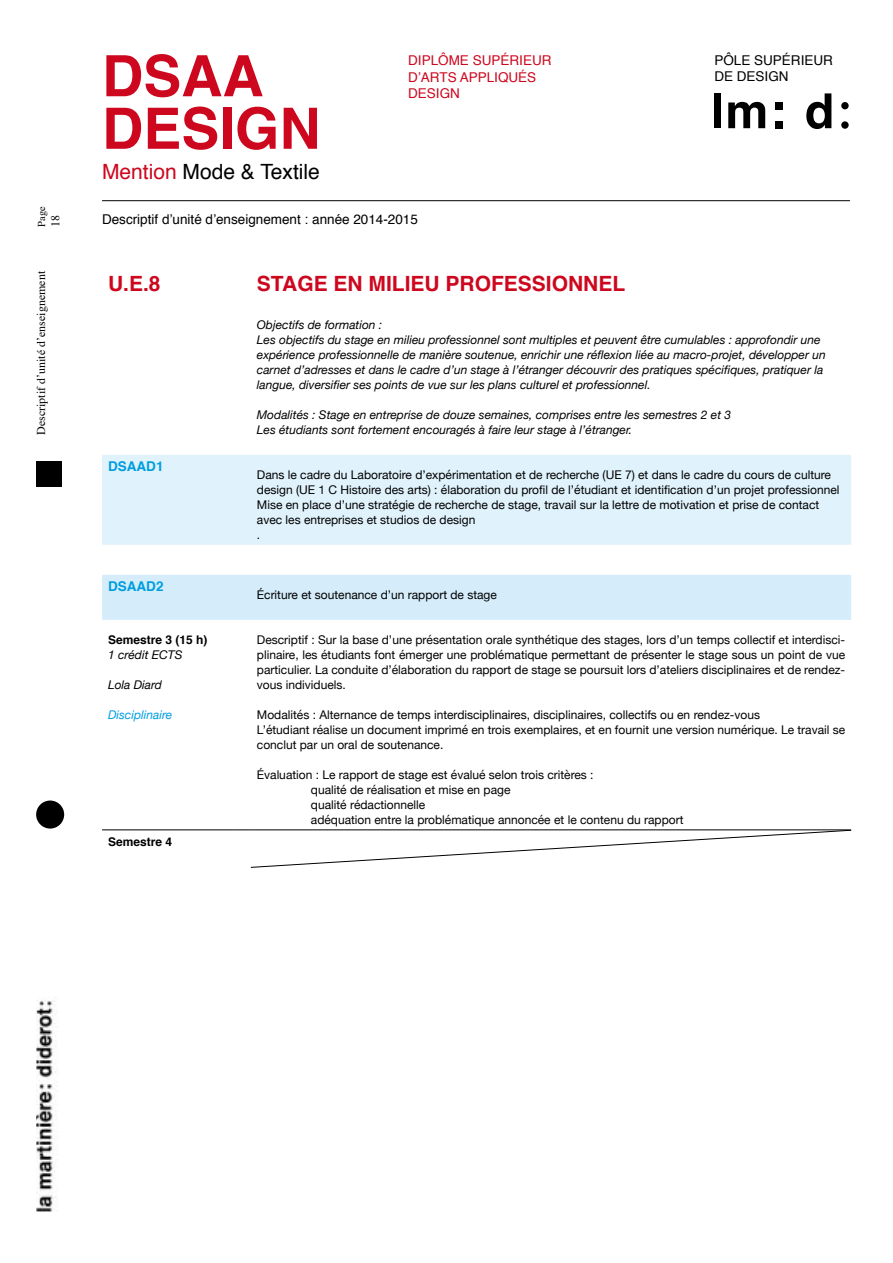
<style>
.page{position:relative;width:893px;height:1263px;background:#fff}
.page>*{position:absolute;margin:0;border:0;box-sizing:border-box;transform-origin:0 0}
.t1{font:700 57px/52.5px "Helvetica";color:#cd071e}
.t2{font:700 21px "Helvetica";color:#cd071e}
.t3{font:21px "Helvetica";color:#000}
.t4{font:13.5px/16.5px "Helvetica";color:#000}
.t5{font:13.5px/16.5px "Helvetica";color:#cd071e}
.t6{font:700 13.5px "Helvetica";color:#009ee0}
.t7{font:12px/15px "Helvetica Neue";color:#000}
.t8{font:italic 12px/15px "Helvetica Neue";color:#000}
.t9{font:12px "Times";color:#000}
.t10{font:700 12px "Helvetica";color:#000}
.t11{font:italic 12px "Helvetica Neue";color:#009ee0}
.t12{font:10.5px "Times";color:#000}
.s1{color:#cd071e}
</style>
<div class="page">
<div style="left:36px;top:461px;width:26px;height:26px;background:#000"></div>
<div style="left:36px;top:800px;width:28px;height:28px;background:#000;border-radius:50%"></div>
<img style="left:36px;top:997px;width:22px;height:215px">
<div style="left:714px;top:93px;width:7px;height:35px;background:#000"></div>
<svg style="left:728px;top:102px;width:37px;height:26px"></svg>
<svg style="left:806px;top:93px;width:25px;height:36px"></svg>
<div style="left:776px;top:121px;width:7px;height:7px;background:#000"></div>
<div style="left:776px;top:102px;width:7px;height:8px;background:#000"></div>
<div style="left:841px;top:102px;width:8px;height:7px;background:#000;border-radius:50%"></div>
<div style="left:841px;top:121px;width:8px;height:8px;background:#000;border-radius:50%"></div>
<hr style="left:102px;top:200px;width:748px;height:1px;background:#000">
<div style="left:102px;top:455px;width:749px;height:90px;background:#e0f2fb"></div>
<div style="left:102px;top:575px;width:749px;height:45px;background:#d5edfa"></div>
<hr style="left:102px;top:829px;width:132px;height:1px;background:#000">
<svg style="left:234px;top:829px;width:617px;height:38px"></svg>
<h1 class="t1" style="left:102px;top:51px;width:220px">DSAA<br>DESIGN</h1>
<p class="t5" style="left:408px;top:53px;width:145px">DIPLÔME SUPÉRIEUR<br>D’ARTS APPLIQUÉS<br>DESIGN</p>
<p class="t4" style="left:714px;top:52px;width:120px">PÔLE SUPÉRIEUR<br>DE DESIGN</p>
<p class="t12" style="left:32px;top:227px;width:22px;rotate:-90deg">Page</p>
<p class="t9" style="left:44px;top:227px;width:13px;rotate:-90deg">18</p>
<h2 class="t3" style="left:102px;top:155px;width:219px"><span class="s1">Mention</span> Mode &amp; Textile</h2>
<p class="t4" style="left:102px;top:211px;width:317px">Descriptif d’unité d’enseignement : année 2014-2015</p>
<p class="t9" style="left:30px;top:435px;width:165px;rotate:-90deg">Descriptif d’unité d’enseignement</p>
<h2 class="t2" style="left:108px;top:267px;width:54px">U.E.8</h2>
<h2 class="t2" style="left:257px;top:267px;width:370px">STAGE EN MILIEU PROFESSIONNEL</h2>
<p class="t8" style="left:257px;top:318px;width:570px">Objectifs de formation :<br>Les objectifs du stage en milieu professionnel sont multiples et peuvent être cumulables : approfondir une expérience professionnelle de manière soutenue, enrichir une réflexion liée au macro-projet, développer un carnet d’adresses et dans le cadre d’un stage à l’étranger découvrir des pratiques spécifiques, pratiquer la langue, diversifier ses points de vue sur les plans culturel et professionnel.</p>
<p class="t8" style="left:257px;top:408px;width:476px">Modalités : Stage en entreprise de douze semaines, comprises entre les semestres 2 et 3<br>Les étudiants sont fortement encouragés à faire leur stage à l’étranger.</p>
<p class="t6" style="left:108px;top:456px;width:57px">DSAAD1</p>
<p class="t6" style="left:108px;top:576px;width:57px">DSAAD2</p>
<p class="t10" style="left:108px;top:630px;width:101px">Semestre 3 (15 h)</p>
<p class="t8" style="left:108px;top:648px;width:76px">1 crédit ECTS</p>
<p class="t8" style="left:108px;top:678px;width:56px">Lola Diard</p>
<p class="t11" style="left:108px;top:706px;width:66px">Disciplinaire</p>
<p class="t10" style="left:108px;top:832px;width:66px">Semestre 4</p>
<p class="t7" style="left:257px;top:468px;width:584px">Dans le cadre du Laboratoire d’expérimentation et de recherche (UE 7) et dans le cadre du cours de culture design (UE 1 C Histoire des arts) : élaboration du profil de l’étudiant et identification d’un projet professionnel Mise en place d’une stratégie de recherche de stage, travail sur la lettre de motivation et prise de contact avec les entreprises et studios de design<br>.</p>
<p class="t7" style="left:257px;top:588px;width:242px">Écriture et soutenance d’un rapport de stage</p>
<p class="t7" style="left:257px;top:633px;width:590px;text-align:justify">Descriptif : Sur la base d’une présentation orale synthétique des stages, lors d’un temps collectif et interdisci&shy;plinaire, les étudiants font émerger une problématique permettant de présenter le stage sous un point de vue particulier. La conduite d’élaboration du rapport de stage se poursuit lors d’ateliers disciplinaires et de rendez&shy;vous individuels.</p>
<p class="t7" style="left:257px;top:708px;width:590px">Modalités : Alternance de temps interdisciplinaires, disciplinaires, collectifs ou en rendez-vous<br>L’étudiant réalise un document imprimé en trois exemplaires, et en fournit une version numérique. Le travail se conclut par un oral de soutenance.</p>
<p class="t7" style="left:311px;top:768px;width:374px;text-indent:-54px">Évaluation : Le rapport de stage est évalué selon trois critères :<br>qualité de réalisation et mise en page<br>qualité rédactionnelle<br>adéquation entre la problématique annoncée et le contenu du rapport</p>
</div>
